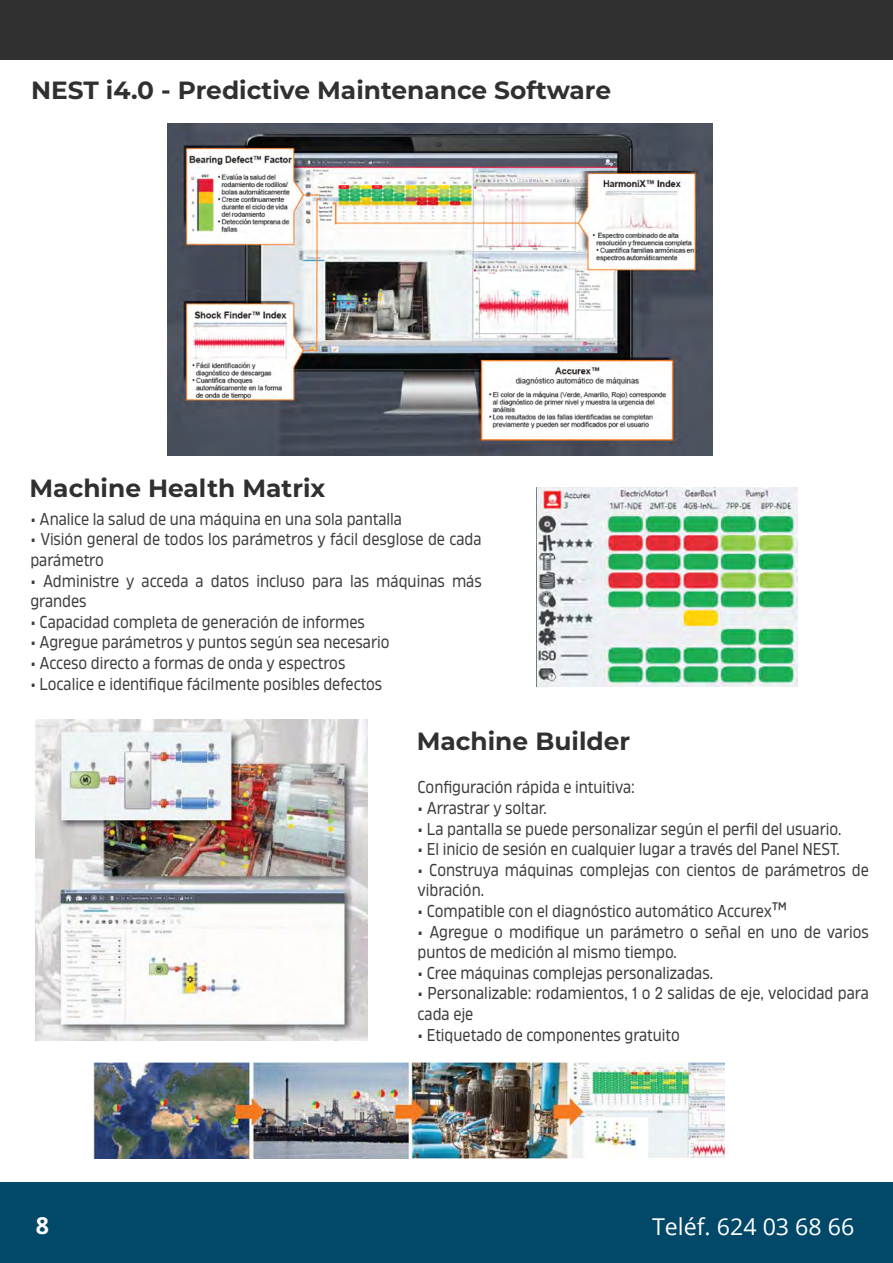
<style>
.page{position:relative;width:893px;height:1263px;background:#fff}
.page>*{position:absolute;margin:0;border:0;box-sizing:border-box;transform-origin:0 0}
.t1{font:700 24.9px "Montserrat";color:#303030}
.t2{font:23.25px "Open Sans";color:#fff}
.t3{font:700 23.25px "Open Sans";color:#fff}
.t4{font:17.25px/20.5px "Amfibia";color:#3c3c3b;scale:.91 1}
</style>
<div class="page">
<img style="left:168px;top:123px;width:544px;height:333px">
<img style="left:537px;top:487px;width:261px;height:199px">
<img style="left:35px;top:720px;width:332px;height:321px">
<img style="left:93px;top:1062px;width:631px;height:96px">
<div style="left:0;top:1183px;width:893px;height:80px;background:#024869"></div>
<div style="left:0;top:0;width:893px;height:60px;background:#303030"></div>
<h1 class="t1" style="left:31px;top:73px;width:582px">NEST i4.0 - Predictive Maintenance Software</h1>
<h1 class="t1" style="left:29px;top:470px;width:297px">Machine Health Matrix</h1>
<p class="t4" style="left:30px;top:508px;width:410px">• Analice la salud de una máquina en una sola pantalla</p>
<p class="t4" style="left:30px;top:529px;width:497px">• Visión general de todos los parámetros y fácil desglose de cada parámetro</p>
<p class="t4" style="left:30px;top:570px;width:497px">• Administre y acceda a datos incluso para las máquinas más grandes</p>
<p class="t4" style="left:30px;top:611px;width:369px">• Capacidad completa de generación de informes</p>
<p class="t4" style="left:30px;top:632px;width:396px">• Agregue parámetros y puntos según sea necesario</p>
<p class="t4" style="left:30px;top:653px;width:348px">• Acceso directo a formas de onda y espectros</p>
<p class="t4" style="left:30px;top:673px;width:388px">• Localice e identifique fácilmente posibles defectos</p>
<h1 class="t1" style="left:417px;top:723px;width:215px">Machine Builder</h1>
<p class="t4" style="left:418px;top:777px;width:240px">Configuración rápida e intuitiva:</p>
<p class="t4" style="left:418px;top:798px;width:143px">• Arrastrar y soltar.</p>
<p class="t4" style="left:418px;top:818px;width:467px">• La pantalla se puede personalizar según el perfil del usuario.</p>
<p class="t4" style="left:418px;top:839px;width:465px">• El inicio de sesión en cualquier lugar a través del Panel NEST.</p>
<p class="t4" style="left:418px;top:859px;width:497px">• Construya máquinas complejas con cientos de parámetros de vibración.</p>
<p class="t4" style="left:418px;top:901px;width:407px">• Compatible con el diagnóstico automático Accurex™</p>
<p class="t4" style="left:418px;top:921px;width:497px">• Agregue o modifique un parámetro o señal en uno de varios puntos de medición al mismo tiempo.</p>
<p class="t4" style="left:418px;top:963px;width:326px">• Cree máquinas complejas personalizadas.</p>
<p class="t4" style="left:418px;top:983px;width:497px">• Personalizable: rodamientos, 1 o 2 salidas de eje, velocidad para cada eje</p>
<p class="t4" style="left:418px;top:1024px;width:290px">• Etiquetado de componentes gratuito</p>
<h2 class="t3" style="left:36px;top:1210px;width:15px">8</h2>
<h2 class="t2" style="left:652px;top:1211px;width:204px">Teléf. 624 03 68 66</h2>
</div>
